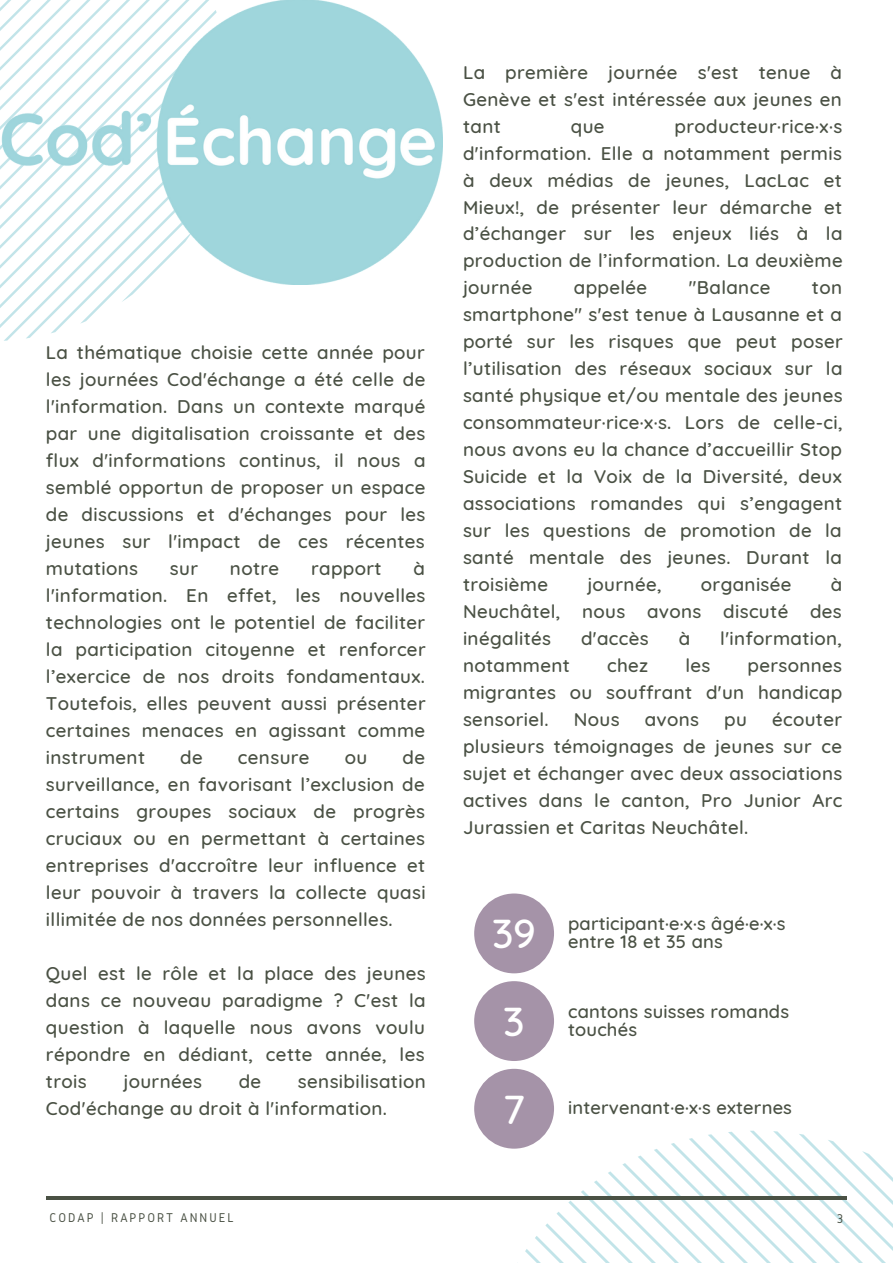
<style>
.page{position:relative;width:893px;height:1264px;background:#fff}
.page>*{position:absolute;margin:0;border:0;box-sizing:border-box;transform-origin:0 0}
.t1{font:500 41.1px "Quicksand";color:#fff}
.t2{font:500 18.75px/27px "Quicksand";letter-spacing:.02em;color:#4a5144;text-align:justify}
.t3{font:500 18.3px/18px "Quicksand";letter-spacing:.01em;color:#4a5144}
.t4{font:13.2px "Gidole";letter-spacing:.15em;color:#4a5144}
</style>
<div class="page">
<svg style="left:0;top:284px;width:143px;height:54px"></svg>
<svg style="left:516px;top:1130px;width:376px;height:133px"></svg>
<hr style="left:46px;top:1196px;width:800px;height:3px;background:#4a5144">
<img style="left:0;top:0;width:442px;height:284px">
<div style="left:474px;top:893px;width:80px;height:80px;background:#a593a8;border-radius:50%"></div>
<div style="left:474px;top:981px;width:80px;height:79px;background:#a593a8;border-radius:50%"></div>
<div style="left:474px;top:1068px;width:80px;height:80px;background:#a593a8;border-radius:50%"></div>
<p class="t2" style="left:46px;top:339px;width:381px">La thématique choisie cette année pour les journées Cod'échange a été celle de l'information. Dans un contexte marqué par une digitalisation croissante et des flux d'informations continus, il nous a semblé opportun de proposer un espace de discussions et d'échanges pour les jeunes sur l'impact de ces récentes mutations</p>
<p class="t2" style="left:46px;top:554px;width:381px;text-indent:367px">à l'information. En effet, les nouvelles technologies ont le potentiel de faciliter la participation citoyenne et renforcer l’exercice de nos droits fondamentaux.<br>Toutefois, elles peuvent aussi présenter certaines menaces en agissant comme instrument</p>
<p class="t2" style="left:170px;top:554px;width:30px">sur</p>
<p class="t2" style="left:230px;top:554px;width:51px">notre</p>
<p class="t2" style="left:311px;top:554px;width:72px">rapport</p>
<p class="t2" style="left:46px;top:743px;width:381px;text-indent:356px">de surveillance, en favorisant l’exclusion de certains groupes sociaux de progrès cruciaux ou en permettant à certaines entreprises d'accroître leur influence et leur pouvoir à travers la collecte quasi illimitée de nos données personnelles.</p>
<p class="t2" style="left:46px;top:959px;width:381px">Quel est le rôle et la place des jeunes dans ce nouveau paradigme ? C'est la question à laquelle nous avons voulu répondre en dédiant, cette année, les trois</p>
<p class="t2" style="left:180px;top:743px;width:24px">de</p>
<p class="t2" style="left:238px;top:743px;width:73px">censure</p>
<p class="t2" style="left:345px;top:743px;width:24px">ou</p>
<p class="t2" style="left:46px;top:1067px;width:381px;text-indent:252px">sensibilisation<br>Cod'échange au droit à l'information.</p>
<p class="t2" style="left:123px;top:1067px;width:80px">journées</p>
<p class="t2" style="left:239px;top:1067px;width:24px">de</p>
<p class="t2" style="left:463px;top:58px;width:380px">La première journée s'est tenue à Genève et s'est intéressée aux jeunes en tant</p>
<p class="t2" style="left:463px;top:112px;width:381px;text-indent:212px">producteur·rice·x·s d'information. Elle a notamment permis à deux médias de jeunes, LacLac et Mieux!, de présenter leur démarche et d’échanger sur les enjeux liés à la production de l’information. La deuxième journée</p>
<p class="t2" style="left:571px;top:112px;width:35px">que</p>
<p class="t2" style="left:574px;top:274px;width:75px">appelée</p>
<p class="t2" style="left:688px;top:274px;width:83px">"Balance</p>
<p class="t2" style="left:463px;top:274px;width:381px;text-indent:349px">ton smartphone" s'est tenue à Lausanne et a porté sur les risques que peut poser l’utilisation des réseaux sociaux sur la santé physique et/ou mentale des jeunes consommateur·rice·x·s. Lors de celle-ci, nous avons eu la chance d’accueillir Stop Suicide et la Voix de la Diversité, deux associations romandes qui s’engagent sur les questions de promotion de la santé mentale des jeunes. Durant la troisième</p>
<p class="t2" style="left:587px;top:571px;width:76px">journée,</p>
<p class="t2" style="left:700px;top:571px;width:92px">organisée</p>
<p class="t2" style="left:463px;top:571px;width:381px;text-indent:368px">à Neuchâtel, nous avons discuté des inégalités</p>
<p class="t2" style="left:581px;top:625px;width:69px">d'accès</p>
<p class="t2" style="left:678px;top:625px;width:13px">à</p>
<p class="t2" style="left:720px;top:625px;width:123px">l'information,</p>
<p class="t2" style="left:463px;top:651px;width:108px">notamment</p>
<p class="t2" style="left:607px;top:651px;width:43px">chez</p>
<p class="t2" style="left:685px;top:651px;width:27px">les</p>
<p class="t2" style="left:463px;top:651px;width:381px;text-indent:284px">personnes migrantes ou souffrant d'un handicap sensoriel.</p>
<p class="t2" style="left:463px;top:705px;width:381px;text-indent:309px">écouter plusieurs témoignages de jeunes sur ce sujet et échanger avec deux associations actives dans le canton, Pro Junior Arc Jurassien et Caritas Neuchâtel.</p>
<p class="t2" style="left:573px;top:705px;width:47px">Nous</p>
<p class="t2" style="left:644px;top:705px;width:56px">avons</p>
<p class="t2" style="left:724px;top:705px;width:24px">pu</p>
<h1 class="t1" style="left:492px;top:907px;width:45px">39</h1>
<p class="t3" style="left:568px;top:914px;width:219px">participant·e·x·s âgé·e·x·s entre 18 et 35 ans</p>
<h1 class="t1" style="left:503px;top:994px;width:23px">3</h1>
<p class="t3" style="left:568px;top:1001px;width:222px">cantons suisses romands touchés</p>
<h1 class="t1" style="left:502px;top:1082px;width:24px">7</h1>
<p class="t3" style="left:568px;top:1098px;width:225px">intervenant·e·x·s externes</p>
<p class="t4" style="left:49px;top:1210px;width:186px">CODAP | RAPPORT ANNUEL</p>
<p class="t4" style="left:836px;top:1211px;width:8px">3</p>
</div>
